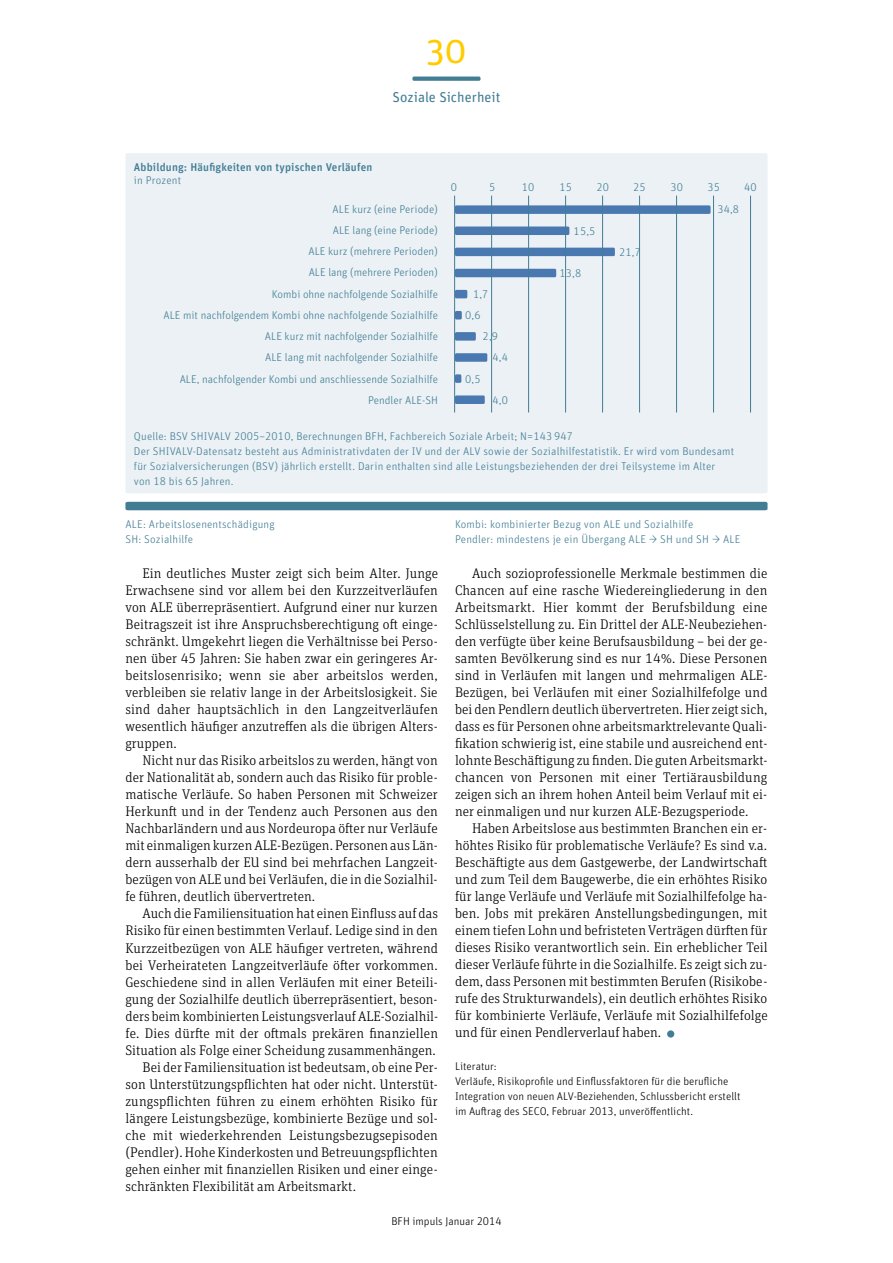
<style>
.page{position:relative;width:893px;height:1263px;background:#fff}
.page>*{position:absolute;margin:0;border:0;box-sizing:border-box;transform-origin:0 0}
.t1{font:36px "Unit Rounded Pro";color:#fc0}
.t2{font:14.25px "Unit Rounded Pro";color:#427d94}
.t3{font:300 13.95px/17px "Unit Slab Pro";letter-spacing:.005em;color:#000;text-align:justify}
.t4{font:300 11.25px/21.3px "Unit Rounded Pro";letter-spacing:.015em;color:#427d94}
.t5{font:300 11.25px/15px "Unit Rounded Pro";color:#000}
.t6{font:500 11.25px "Unit Rounded Pro";letter-spacing:.015em;color:#427d94}
</style>
<div class="page">
<svg style="left:412px;top:77px;width:68px;height:4px"></svg>
<div style="left:667px;top:1030px;width:7px;height:7px;background:#427d94;border-radius:50%"></div>
<div style="left:125px;top:153px;width:642px;height:340px;background:#ebf1f5;border-radius:2px"></div>
<div style="left:125px;top:502px;width:642px;height:8px;background:#427d94"></div>
<div style="left:455px;top:205px;width:256px;height:9px;background:#4a79b1;border-radius:2px"></div>
<div style="left:455px;top:226px;width:114px;height:9px;background:#4a79b1;border-radius:2px"></div>
<div style="left:455px;top:248px;width:160px;height:8px;background:#4a79b1;border-radius:2px"></div>
<div style="left:455px;top:269px;width:101px;height:8px;background:#4a79b1;border-radius:2px"></div>
<div style="left:455px;top:290px;width:12px;height:8px;background:#4a79b1;border-radius:2px"></div>
<div style="left:455px;top:332px;width:21px;height:9px;background:#4a79b1;border-radius:2px"></div>
<div style="left:455px;top:353px;width:32px;height:9px;background:#4a79b1;border-radius:2px"></div>
<div style="left:455px;top:395px;width:30px;height:9px;background:#4a79b1;border-radius:2px"></div>
<div style="left:455px;top:311px;width:7px;height:8px;background:#4a79b1;border-radius:2px"></div>
<div style="left:455px;top:374px;width:6px;height:9px;background:#4a79b1;border-radius:2px"></div>
<hr style="left:750px;top:196px;width:1px;height:216px;background:#427d94">
<hr style="left:491px;top:196px;width:1px;height:216px;background:#427d94">
<hr style="left:528px;top:196px;width:1px;height:216px;background:#427d94">
<hr style="left:565px;top:196px;width:1px;height:216px;background:#427d94">
<hr style="left:602px;top:196px;width:1px;height:216px;background:#427d94">
<hr style="left:639px;top:196px;width:1px;height:216px;background:#427d94">
<hr style="left:676px;top:196px;width:1px;height:216px;background:#427d94">
<hr style="left:713px;top:196px;width:1px;height:216px;background:#427d94">
<hr style="left:454px;top:196px;width:1px;height:216px;background:#427d94">
<h1 class="t1" style="left:426px;top:25px;width:42px">30</h1>
<p class="t2" style="left:392px;top:87px;width:110px">Soziale Sicherheit</p>
<p class="t6" style="left:134px;top:159px;width:240px">Abbildung: Häufigkeiten von typischen Verläufen</p>
<p class="t4" style="left:134px;top:169px;width:49px">in Prozent</p>
<p class="t4" style="left:451px;top:176px;width:8px">0</p>
<p class="t4" style="left:489px;top:176px;width:8px">5</p>
<p class="t4" style="left:522px;top:176px;width:14px">10</p>
<p class="t4" style="left:560px;top:176px;width:14px">15</p>
<p class="t4" style="left:596px;top:176px;width:14px">20</p>
<p class="t4" style="left:633px;top:176px;width:14px">25</p>
<p class="t4" style="left:670px;top:176px;width:14px">30</p>
<p class="t4" style="left:707px;top:176px;width:14px">35</p>
<p class="t4" style="left:744px;top:176px;width:14px">40</p>
<p class="t4" style="left:163px;top:198px;width:276px;text-align:right">ALE kurz (eine Periode)<br>ALE lang (eine Periode)<br>ALE kurz (mehrere Perioden)<br>ALE lang (mehrere Perioden)<br>Kombi ohne nachfolgende Sozialhilfe<br>ALE mit nachfolgendem Kombi ohne nachfolgende Sozialhilfe ALE kurz mit nachfolgender Sozialhilfe<br>ALE lang mit nachfolgender Sozialhilfe<br>ALE, nachfolgender Kombi und anschliessende Sozialhilfe Pendler ALE-SH</p>
<p class="t4" style="left:473px;top:283px;width:17px">1,7</p>
<p class="t4" style="left:465px;top:305px;width:17px">0,6</p>
<p class="t4" style="left:483px;top:325px;width:17px">2,9</p>
<p class="t4" style="left:492px;top:346px;width:17px">4,4</p>
<p class="t4" style="left:465px;top:368px;width:17px">0,5</p>
<p class="t4" style="left:492px;top:389px;width:17px">4,0</p>
<p class="t4" style="left:574px;top:220px;width:23px">15,5</p>
<p class="t4" style="left:560px;top:262px;width:23px">13,8</p>
<p class="t4" style="left:619px;top:241px;width:23px">21,7</p>
<p class="t4" style="left:717px;top:198px;width:23px">34,8</p>
<p class="t4" style="left:134px;top:428px;width:602px;line-height:15px">Quelle: BSV SHIVALV 2005–2010, Berechnungen BFH, Fachbereich Soziale Arbeit; N=143 947<br>Der SHIVALV-Datensatz besteht aus Administrativdaten der IV und der ALV sowie der Sozialhilfestatistik. Er wird vom Bundesamt für Sozialversicherungen (BSV) jährlich erstellt. Darin enthalten sind alle Leistungsbeziehenden der drei Teilsysteme im Alter von 18 bis 65 Jahren.</p>
<p class="t4" style="left:125px;top:516px;width:151px;line-height:15px">ALE: Arbeitslosenentschädigung<br>SH: Sozialhilfe</p>
<p class="t4" style="left:455px;top:516px;width:287px;line-height:15px">Kombi: kombinierter Bezug von ALE und Sozialhilfe<br>Pendler: mindestens je ein Übergang ALE → SH und SH → ALE</p>
<p class="t3" style="left:125px;top:565px;width:314px;text-indent:17px">Ein deutliches Muster zeigt sich beim Alter. Junge Erwachsene sind vor allem bei den Kurzzeitverläufen von ALE überrepräsentiert. Aufgrund einer nur kurzen Beitragszeit ist ihre Anspruchsberechtigung oft einge&shy;schränkt. Umgekehrt liegen die Verhältnisse bei Perso&shy;nen über 45 Jahren: Sie haben zwar ein geringeres Ar&shy;beitslosenrisiko; wenn sie aber arbeitslos werden, verbleiben sie relativ lange in der Arbeitslosigkeit. Sie sind daher hauptsächlich in den Langzeitverläufen wesentlich häufiger anzutreffen als die übrigen Alters&shy;gruppen.</p>
<p class="t3" style="left:125px;top:752px;width:314px;text-indent:17px">Nicht nur das Risiko arbeitslos zu werden, hängt von der Nationalität ab, sondern auch das Risiko für proble&shy;matische Verläufe. So haben Personen mit Schweizer Herkunft und in der Tendenz auch Personen aus den Nachbarländern und aus Nordeuropa öfter nur Verläufe mit einmaligen kurzen ALE-Bezügen. Personen aus Län&shy;dern ausserhalb der EU sind bei mehrfachen Langzeit&shy;bezügen von ALE und bei Verläufen, die in die Sozialhil&shy;fe führen, deutlich übervertreten.</p>
<p class="t3" style="left:142px;top:905px;width:297px">Auch die Familiensituation hat einen Einfluss auf das</p>
<p class="t3" style="left:125px;top:922px;width:314px">Risiko für einen bestimmten Verlauf. Ledige sind in den</p>
<p class="t3" style="left:125px;top:939px;width:314px">Kurzzeitbezügen von ALE häufiger vertreten, während</p>
<p class="t3" style="left:125px;top:956px;width:314px">bei Verheirateten Langzeitverläufe öfter vorkommen.</p>
<p class="t3" style="left:125px;top:973px;width:314px">Geschiedene sind in allen Verläufen mit einer Beteili-</p>
<p class="t3" style="left:125px;top:990px;width:314px">gung der Sozialhilfe deutlich überrepräsentiert, beson-</p>
<p class="t3" style="left:125px;top:1007px;width:314px">ders beim kombinierten Leistungsverlauf ALE-Sozialhil-</p>
<p class="t3" style="left:125px;top:1024px;width:314px">fe. Dies dürfte mit der oftmals prekären finanziellen</p>
<p class="t3" style="left:125px;top:1041px;width:312px">Situation als Folge einer Scheidung zusammenhängen.</p>
<p class="t3" style="left:142px;top:1058px;width:297px">Bei der Familiensituation ist bedeutsam, ob eine Per-</p>
<p class="t3" style="left:125px;top:1075px;width:314px">son Unterstützungspflichten hat oder nicht. Unterstüt-</p>
<p class="t3" style="left:125px;top:1092px;width:314px">zungspflichten führen zu einem erhöhten Risiko für</p>
<p class="t3" style="left:125px;top:1109px;width:314px">längere Leistungsbezüge, kombinierte Bezüge und sol-</p>
<p class="t3" style="left:125px;top:1126px;width:314px">che mit wiederkehrenden Leistungsbezugsepisoden</p>
<p class="t3" style="left:125px;top:1143px;width:314px">(Pendler). Hohe Kinderkosten und Betreuungspflichten</p>
<p class="t3" style="left:125px;top:1160px;width:314px">gehen einher mit finanziellen Risiken und einer einge-</p>
<p class="t3" style="left:125px;top:1177px;width:232px">schränkten Flexibilität am Arbeitsmarkt.</p>
<p class="t3" style="left:455px;top:564px;width:314px;text-indent:17px">Auch sozioprofessionelle Merkmale bestimmen die Chancen auf eine rasche Wiedereingliederung in den Arbeitsmarkt. Hier kommt der Berufsbildung eine Schlüsselstellung zu. Ein Drittel der ALE-Neubeziehen&shy;den verfügte über keine Berufsausbildung – bei der ge&shy;samten Bevölkerung sind es nur 14%. Diese Personen sind in Verläufen mit langen und mehrmaligen ALE-Bezügen, bei Verläufen mit einer Sozialhilfefolge und bei den Pendlern deutlich übervertreten. Hier zeigt sich, dass es für Personen ohne arbeitsmarktrelevante Quali&shy;fikation schwierig ist, eine stabile und ausreichend ent&shy;lohnte Beschäftigung zu finden. Die guten Arbeitsmarkt&shy;chancen von Personen mit einer Tertiärausbildung zeigen sich an ihrem hohen Anteil beim Verlauf mit ei&shy;ner einmaligen und nur kurzen ALE-Bezugsperiode.</p>
<p class="t3" style="left:455px;top:820px;width:314px;text-indent:17px">Haben Arbeitslose aus bestimmten Branchen ein er&shy;höhtes Risiko für problematische Verläufe? Es sind v.a.<br>Beschäftigte aus dem Gastgewerbe, der Landwirtschaft und zum Teil dem Baugewerbe, die ein erhöhtes Risiko für lange Verläufe und Verläufe mit Sozialhilfefolge ha&shy;ben. Jobs mit prekären Anstellungsbedingungen, mit einem tiefen Lohn und befristeten Verträgen dürften für dieses Risiko verantwortlich sein. Ein erheblicher Teil dieser Verläufe führte in die Sozialhilfe. Es zeigt sich zu&shy;dem, dass Personen mit bestimmten Berufen (Risikobe&shy;rufe des Strukturwandels), ein deutlich erhöhtes Risiko für kombinierte Verläufe, Verläufe mit Sozialhilfefolge und für einen Pendlerverlauf haben.</p>
<p class="t5" style="left:455px;top:1058px;width:287px">Literatur:<br>Verläufe, Risikoprofile und Einflussfaktoren für die berufliche Integration von neuen ALV-Beziehenden, Schlussbericht erstellt im Auftrag des SECO, Februar 2013, unveröffentlicht.</p>
<p class="t5" style="left:391px;top:1213px;width:112px">BFH impuls Januar 2014</p>
</div>
